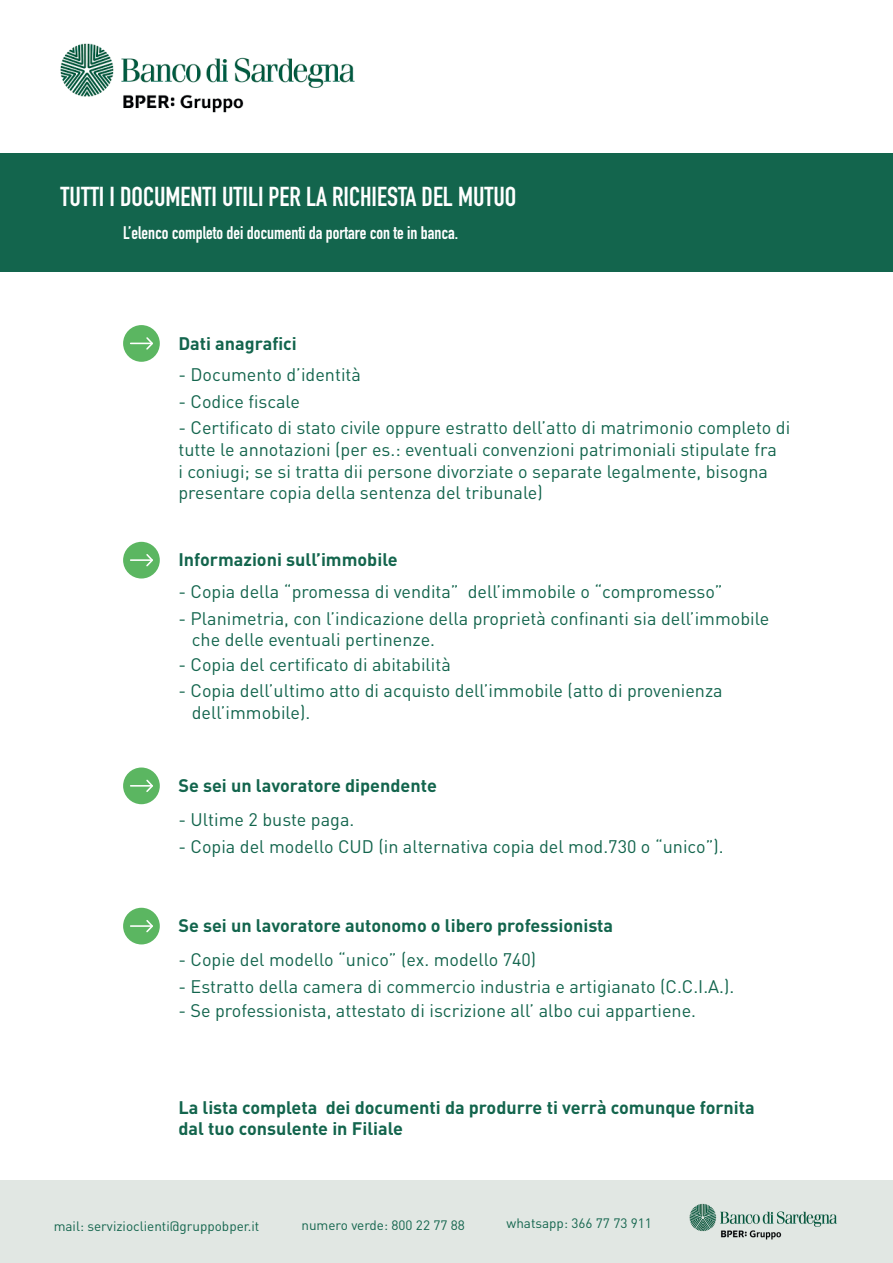
<style>
.page{position:relative;width:893px;height:1263px;background:#fff}
.page>*{position:absolute;margin:0;border:0;box-sizing:border-box;transform-origin:0 0}
.t1{font:700 27px "DIN Condensed";color:#fff}
.t2{font:18px/21.6px "DIN";color:#13654d}
.t3{font:700 18px/21.6px "DIN";color:#13654d}
.t4{font:700 18px "DIN Condensed";color:#fff}
.t5{font:13.5px "DIN";color:#13654d}
</style>
<div class="page">
<img style="left:60px;top:43px;width:295px;height:70px">
<div style="left:0;top:154px;width:893px;height:118px;background:#13654d"></div>
<div style="left:0;top:1180px;width:893px;height:83px;background:#e1e7e3"></div>
<img style="left:689px;top:1203px;width:148px;height:37px">
<div style="left:123px;top:325px;width:37px;height:37px;background:#5bb661;border-radius:50%"></div>
<svg style="left:131px;top:337px;width:22px;height:13px"></svg>
<div style="left:123px;top:767px;width:37px;height:37px;background:#5bb661;border-radius:50%"></div>
<hr style="left:131px;top:785px;width:21px;height:2px;background:#fff">
<svg style="left:145px;top:779px;width:8px;height:13px"></svg>
<div style="left:123px;top:542px;width:37px;height:36px;background:#5bb661;border-radius:50%"></div>
<hr style="left:131px;top:559px;width:21px;height:2px;background:#fff">
<svg style="left:145px;top:554px;width:8px;height:13px"></svg>
<div style="left:123px;top:908px;width:37px;height:36px;background:#5bb661;border-radius:50%"></div>
<hr style="left:131px;top:925px;width:21px;height:2px;background:#fff">
<svg style="left:145px;top:920px;width:8px;height:13px"></svg>
<h1 class="t1" style="left:61px;top:178px;width:457px">TUTTI I DOCUMENTI UTILI PER LA RICHIESTA DEL MUTUO</h1>
<p class="t4" style="left:123px;top:221px;width:337px">L’elenco completo dei documenti da portare con te in banca.</p>
<p class="t3" style="left:178px;top:332px;width:120px">Dati anagrafici</p>
<p class="t2" style="left:178px;top:364px;width:184px">- Documento d’identità</p>
<p class="t2" style="left:178px;top:390px;width:123px">- Codice fiscale</p>
<p class="t2" style="left:178px;top:417px;width:613px">- Certificato di stato civile oppure estratto dell’atto di matrimonio completo di tutte le annotazioni (per es.: eventuali convenzioni patrimoniali stipulate fra<br>i coniugi; se si tratta dii persone divorziate o separate legalmente, bisogna presentare copia della sentenza del tribunale)</p>
<p class="t3" style="left:178px;top:548px;width:221px">Informazioni sull’immobile</p>
<p class="t2" style="left:178px;top:580px;width:546px">- Copia della “promessa di vendita” dell’immobile o “compromesso”</p>
<p class="t2" style="left:192px;top:607px;width:579px;text-indent:-13px">- Planimetria, con l’indicazione della proprietà confinanti sia dell’immobile che delle eventuali pertinenze.</p>
<p class="t2" style="left:178px;top:653px;width:274px">- Copia del certificato di abitabilità</p>
<p class="t2" style="left:192px;top:680px;width:532px;text-indent:-13px">- Copia dell’ultimo atto di acquisto dell’immobile (atto di provenienza dell’immobile).</p>
<p class="t3" style="left:178px;top:774px;width:260px">Se sei un lavoratore dipendente</p>
<p class="t2" style="left:178px;top:808px;width:177px">- Ultime 2 buste paga.</p>
<p class="t2" style="left:178px;top:835px;width:547px">- Copia del modello CUD (in alternativa copia del mod.730 o “unico”).</p>
<p class="t3" style="left:178px;top:914px;width:436px">Se sei un lavoratore autonomo o libero professionista</p>
<p class="t2" style="left:178px;top:949px;width:359px">- Copie del modello “unico” (ex. modello 740)</p>
<p class="t2" style="left:178px;top:975px;width:557px">- Estratto della camera di commercio industria e artigianato (C.C.I.A.).</p>
<p class="t2" style="left:178px;top:1000px;width:519px">- Se professionista, attestato di iscrizione all’ albo cui appartiene.</p>
<p class="t3" style="left:178px;top:1096px;width:578px">La lista completa dei documenti da produrre ti verrà comunque fornita dal tuo consulente in Filiale</p>
<p class="t5" style="left:54px;top:1217px;width:207px">mail: servizioclienti@gruppobper.it</p>
<p class="t5" style="left:301px;top:1216px;width:165px">numero verde: 800 22 77 88</p>
<p class="t5" style="left:507px;top:1214px;width:147px">whatsapp: 366 77 73 911</p>
</div>
